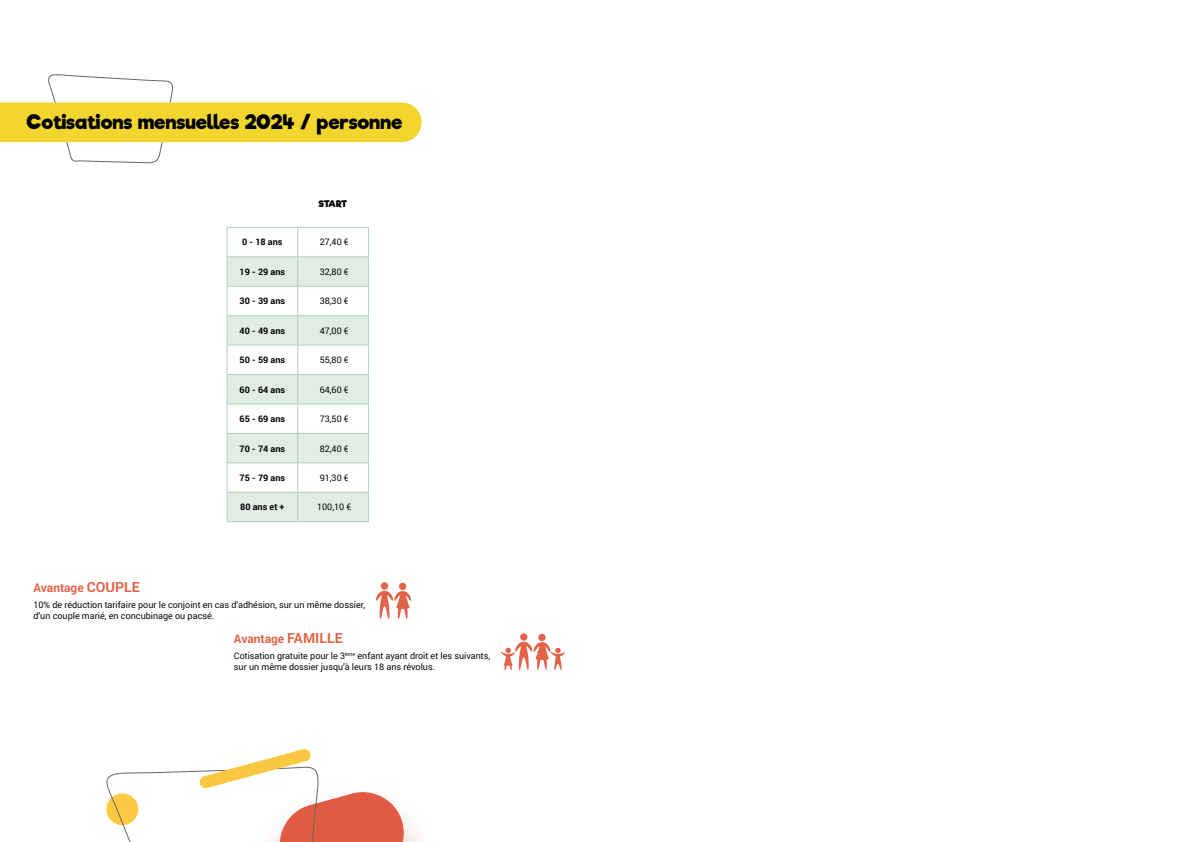
<style>
.page{position:relative;width:1191px;height:842px;background:#fff}
.page>*{position:absolute;margin:0;border:0;box-sizing:border-box;transform-origin:0 0}
.t1{font:20px "Riffic";color:#000001}
.t2{font:700 12px "Roboto";color:#e16349}
.t3{font:9px/10.8px "Roboto";color:#000001}
.t4{font:700 9px "Roboto";color:#000001}
.t5{font:9px "Riffic";letter-spacing:-.01em;color:#000001}
.s1{font-size:14px}
</style>
<div class="page">
<svg style="left:0;top:74px;width:422px;height:90px"></svg>
<svg style="left:227px;top:228px;width:142px;height:293px"></svg>
<hr style="left:227px;top:521px;width:71px;height:1px;background:#b1d0bd">
<hr style="left:298px;top:521px;width:71px;height:1px;background:#b1d0bd">
<hr style="left:227px;top:227px;width:71px;height:1px;background:#b1d0bd">
<hr style="left:298px;top:227px;width:71px;height:1px;background:#b1d0bd">
<div style="left:520px;top:633px;width:7px;height:8px;background:#e16349;border-radius:50%"></div>
<div style="left:538px;top:634px;width:7px;height:7px;background:#e16349;border-radius:50%"></div>
<svg style="left:500px;top:642px;width:65px;height:28px"></svg>
<div style="left:381px;top:582px;width:7px;height:8px;background:#e16349;border-radius:50%"></div>
<div style="left:399px;top:583px;width:7px;height:7px;background:#e16349;border-radius:50%"></div>
<svg style="left:376px;top:591px;width:36px;height:28px"></svg>
<svg style="left:106px;top:749px;width:302px;height:93px"></svg>
<h1 class="t1" style="left:27px;top:109px;width:378px">Cotisations mensuelles 2024 / personne</h1>
<p class="t5" style="left:319px;top:198px;width:30px">START</p>
<p class="t4" style="left:242px;top:236px;width:42px">0 - 18 ans</p>
<p class="t3" style="left:320px;top:237px;width:30px">27,40 €</p>
<p class="t4" style="left:240px;top:265px;width:47px">19 - 29 ans</p>
<p class="t3" style="left:320px;top:266px;width:30px">32,80 €</p>
<p class="t4" style="left:240px;top:295px;width:47px">30 - 39 ans</p>
<p class="t3" style="left:320px;top:295px;width:30px">38,30 €</p>
<p class="t4" style="left:240px;top:324px;width:47px">40 - 49 ans</p>
<p class="t3" style="left:320px;top:325px;width:30px">47,00 €</p>
<p class="t4" style="left:240px;top:354px;width:47px">50 - 59 ans</p>
<p class="t3" style="left:320px;top:354px;width:30px">55,80 €</p>
<p class="t4" style="left:240px;top:383px;width:47px">60 - 64 ans</p>
<p class="t3" style="left:320px;top:384px;width:30px">64,60 €</p>
<p class="t4" style="left:240px;top:413px;width:47px">65 - 69 ans</p>
<p class="t3" style="left:320px;top:413px;width:30px">73,50 €</p>
<p class="t4" style="left:240px;top:442px;width:47px">70 - 74 ans</p>
<p class="t3" style="left:320px;top:443px;width:30px">82,40 €</p>
<p class="t4" style="left:240px;top:471px;width:47px">75 - 79 ans</p>
<p class="t3" style="left:320px;top:472px;width:30px">91,30 €</p>
<p class="t4" style="left:240px;top:501px;width:46px">80 ans et +</p>
<p class="t3" style="left:317px;top:501px;width:36px">100,10 €</p>
<h2 class="t2" style="left:33px;top:579px;width:108px">Avantage <span class="s1">COUPLE</span></h2>
<p class="t3" style="left:33px;top:599px;width:333px">10% de réduction tarifaire pour le conjoint en cas d’adhésion, sur un même dossier, d’un couple marié, en concubinage ou pacsé.</p>
<h2 class="t2" style="left:234px;top:630px;width:110px">Avantage <span class="s1">FAMILLE</span></h2>
<p class="t3" style="left:234px;top:650px;width:258px">Cotisation gratuite pour le 3<sup>ème</sup> enfant ayant droit et les suivants, sur un même dossier jusqu’à leurs 18 ans révolus.</p>
</div>
